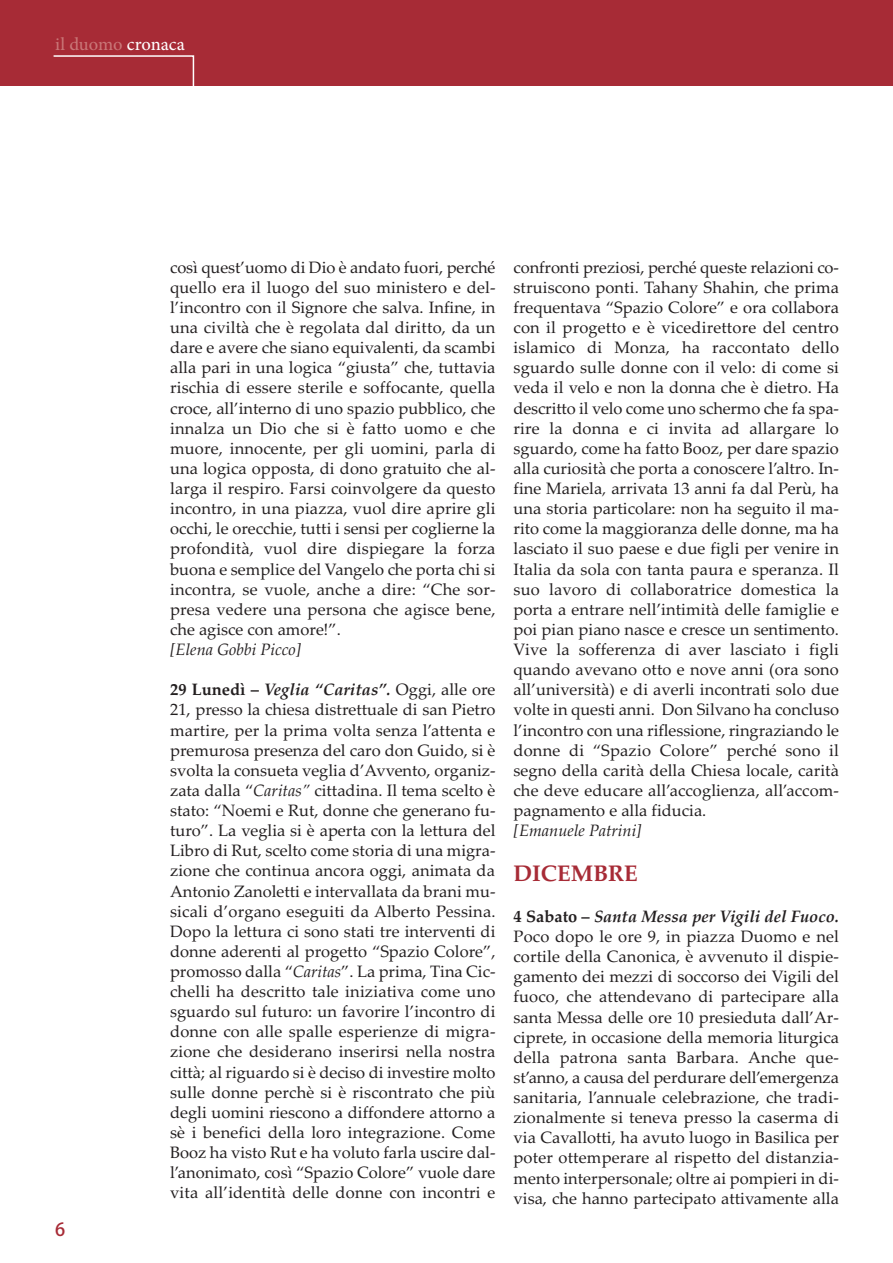
<style>
.page{position:relative;width:893px;height:1263px;background:#fff}
.page>*{position:absolute;margin:0;border:0;box-sizing:border-box;transform-origin:0 0}
.t1{font:700 22.5px "Palatino Linotype";color:#a72b36}
.t2{font:18px "Adobe Hebrew";letter-spacing:-.005em;color:#c97677}
.t3{font:18px "Adobe Heiti Std";color:#a72b36}
.t4{font:16.5px/20.1px "Palatino Linotype";color:#231f20;text-align:justify}
.t5{font:italic 16.5px "Palatino Linotype";color:#231f20}
.s1{color:#fff}
.s2{font-weight:700}
.s3{font-weight:700;font-style:italic}
.s4{font-style:italic}
</style>
<div class="page">
<div style="left:0;top:0;width:893px;height:85px;background:#a72b36"></div>
<svg style="left:52px;top:55px;width:143px;height:31px"></svg>
<p class="t2" style="left:55px;top:37px;width:131px">il duomo <span class="s1">cronaca</span></p>
<p class="t3" style="left:55px;top:1219px;width:12px">6</p>
<p class="t4" style="left:170px;top:257px;width:327px">così quest’uomo di Dio è andato fuori, perché quello era il luogo del suo ministero e del&shy;l’incontro con il Signore che salva. Infine, in una civiltà che è regolata dal diritto, da un dare e avere che siano equivalenti, da scambi alla pari in una logica “giusta” che, tuttavia rischia di essere sterile e soffocante, quella croce, all’interno di uno spazio pubblico, che innalza un Dio che si è fatto uomo e che muore, innocente, per gli uomini, parla di una logica opposta, di dono gratuito che al&shy;larga il respiro. Farsi coinvolgere da questo incontro, in una piazza, vuol dire aprire gli occhi, le orecchie, tutti i sensi per coglierne la profondità, vuol dire dispiegare la forza buona e semplice del Vangelo che porta chi si incontra, se vuole, anche a dire: “Che sor&shy;presa vedere una persona che agisce bene, che agisce con amore!”.</p>
<p class="t5" style="left:170px;top:640px;width:133px">[Elena Gobbi Picco]</p>
<p class="t4" style="left:170px;top:679px;width:327px"><span class="s2">29 Lunedì –</span> <span class="s3">Veglia “Caritas”.</span> Oggi, alle ore 21, presso la chiesa distrettuale di san Pietro martire, per la prima volta senza l’attenta e premurosa presenza del caro don Guido, si è svolta la consueta veglia d’Avvento, organiz&shy;zata dalla “<span class="s4">Caritas”</span> cittadina. Il tema scelto è stato: “Noemi e Rut, donne che generano fu&shy;turo”. La veglia si è aperta con la lettura del Libro di Rut, scelto come storia di una migra&shy;zione che continua ancora oggi, animata da Antonio Zanoletti e intervallata da brani mu&shy;sicali d’organo eseguiti da Alberto Pessina.<br>Dopo la lettura ci sono stati tre interventi di donne aderenti al progetto “Spazio Colore”, promosso dalla “<span class="s4">Caritas</span>”. La prima, Tina Cic&shy;chelli ha descritto tale iniziativa come uno sguardo sul futuro: un favorire l’incontro di donne con alle spalle esperienze di migra&shy;zione che desiderano inserirsi nella nostra città; al riguardo si è deciso di investire molto sulle donne perchè si è riscontrato che più degli uomini riescono a diffondere attorno a sè i benefici della loro integrazione. Come Booz ha visto Rut e ha voluto farla uscire dal&shy;l’anonimato, così “Spazio Colore” vuole dare vita all’identità delle donne con incontri e</p>
<p class="t4" style="left:513px;top:257px;width:327px">confronti preziosi, perché queste relazioni co&shy;struiscono ponti. Tahany Shahin, che prima frequentava “Spazio Colore” e ora collabora con il progetto e è vicedirettore del centro islamico di Monza, ha raccontato dello sguardo sulle donne con il velo: di come si veda il velo e non la donna che è dietro. Ha descritto il velo come uno schermo che fa spa&shy;rire la donna e ci invita ad allargare lo sguardo, come ha fatto Booz, per dare spazio alla curiosità che porta a conoscere l’altro. In&shy;fine Mariela<span class="s4">,</span> arrivata 13 anni fa dal Perù, ha una storia particolare: non ha seguito il ma&shy;rito come la maggioranza delle donne, ma ha lasciato il suo paese e due figli per venire in Italia da sola con tanta paura e speranza. Il suo lavoro di collaboratrice domestica la porta a entrare nell’intimità delle famiglie e poi pian piano nasce e cresce un sentimento.<br>Vive la sofferenza di aver lasciato i figli quando avevano otto e nove anni (ora sono all’università) e di averli incontrati solo due volte in questi anni. Don Silvano ha concluso l’incontro con una riflessione, ringraziando le donne di “Spazio Colore” perché sono il segno della carità della Chiesa locale, carità che deve educare all’accoglienza, all’accom&shy;pagnamento e alla fiducia.</p>
<p class="t5" style="left:513px;top:821px;width:130px">[Emanuele Patrini]</p>
<h1 class="t1" style="left:513px;top:860px;width:126px">DICEMBRE</h1>
<p class="t4" style="left:513px;top:906px;width:327px"><span class="s2">4 Sabato –</span> <span class="s3">Santa Messa per Vigili del Fuoco.<br></span>Poco dopo le ore 9, in piazza Duomo e nel cortile della Canonica, è avvenuto il dispie&shy;gamento dei mezzi di soccorso dei Vigili del fuoco, che attendevano di partecipare alla santa Messa delle ore 10 presieduta dall’Ar&shy;ciprete, in occasione della memoria liturgica della patrona santa Barbara. Anche que&shy;st’anno, a causa del perdurare dell’emergenza sanitaria, l’annuale celebrazione, che tradi&shy;zionalmente si teneva presso la caserma di via Cavallotti, ha avuto luogo in Basilica per poter ottemperare al rispetto del distanzia&shy;mento interpersonale; oltre ai pompieri in di&shy;visa, che hanno partecipato attivamente alla</p>
</div>
